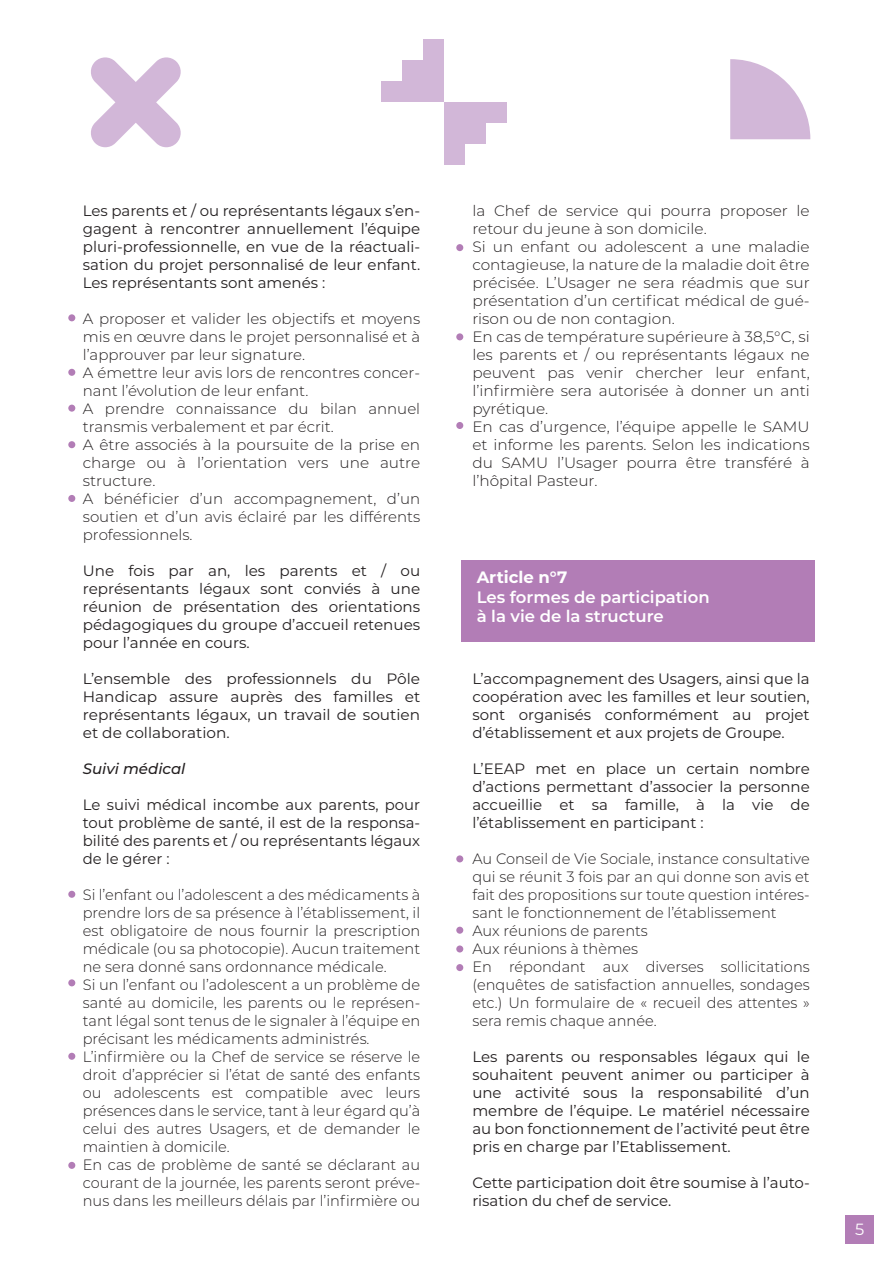
<style>
.page{position:relative;width:893px;height:1263px;background:#fff}
.page>*{position:absolute;margin:0;border:0;box-sizing:border-box;transform-origin:0 0}
.t1{font:600 16.5px/19.8px "Montserrat";color:#fff}
.t2{font:700 16.5px "Montserrat";color:#fff}
.t3{font:16.2px "Montserrat";color:#fff}
.t4{font:300 15px/18px "Montserrat";color:#231f20}
.t5{font:15px/18px "Montserrat";color:#231f20;text-align:justify}
.t6{font:italic 500 15px "Montserrat";color:#231f20}
</style>
<div class="page">
<div style="left:456px;top:855px;width:7px;height:7px;background:#b27db6;border-radius:50%"></div>
<div style="left:456px;top:244px;width:7px;height:7px;background:#b27db6;border-radius:50%"></div>
<div style="left:456px;top:333px;width:7px;height:7px;background:#b27db6;border-radius:50%"></div>
<div style="left:456px;top:422px;width:7px;height:7px;background:#b27db6;border-radius:50%"></div>
<div style="left:68px;top:314px;width:7px;height:7px;background:#b27db6;border-radius:50%"></div>
<div style="left:68px;top:369px;width:7px;height:7px;background:#b27db6;border-radius:50%"></div>
<div style="left:68px;top:405px;width:7px;height:7px;background:#b27db6;border-radius:50%"></div>
<div style="left:68px;top:441px;width:7px;height:7px;background:#b27db6;border-radius:50%"></div>
<div style="left:68px;top:495px;width:7px;height:7px;background:#b27db6;border-radius:50%"></div>
<div style="left:68px;top:891px;width:7px;height:7px;background:#b27db6;border-radius:50%"></div>
<div style="left:68px;top:979px;width:7px;height:7px;background:#b27db6;border-radius:50%"></div>
<div style="left:68px;top:1053px;width:7px;height:7px;background:#b27db6;border-radius:50%"></div>
<div style="left:68px;top:1162px;width:7px;height:7px;background:#b27db6;border-radius:50%"></div>
<div style="left:456px;top:927px;width:7px;height:7px;background:#b27db6;border-radius:50%"></div>
<div style="left:456px;top:945px;width:7px;height:7px;background:#b27db6;border-radius:50%"></div>
<div style="left:456px;top:964px;width:7px;height:7px;background:#b27db6;border-radius:50%"></div>
<div style="left:461px;top:561px;width:353px;height:81px;background:#b27db6"></div>
<div style="left:845px;top:1215px;width:28px;height:28px;background:#b27db6"></div>
<div style="left:381px;top:81px;width:21px;height:21px;background:#d2b7d8"></div>
<div style="left:402px;top:81px;width:42px;height:21px;background:#d2b7d8"></div>
<div style="left:402px;top:60px;width:21px;height:21px;background:#d2b7d8"></div>
<div style="left:423px;top:60px;width:21px;height:21px;background:#d2b7d8"></div>
<div style="left:423px;top:39px;width:21px;height:21px;background:#d2b7d8"></div>
<div style="left:444px;top:102px;width:63px;height:21px;background:#d2b7d8"></div>
<div style="left:444px;top:123px;width:42px;height:21px;background:#d2b7d8"></div>
<div style="left:444px;top:144px;width:21px;height:20px;background:#d2b7d8"></div>
<svg style="left:91px;top:57px;width:90px;height:90px"></svg>
<svg style="left:730px;top:59px;width:80px;height:80px"></svg>
<p class="t5" style="left:83px;top:202px;width:339px">Les parents et / ou représentants légaux s’en&shy;gagent à rencontrer annuellement l’équipe pluri-professionnelle, en vue de la réactuali&shy;sation du projet personnalisé de leur enfant.<br>Les représentants sont amenés :</p>
<p class="t4" style="left:83px;top:310px;width:339px">A proposer et valider les objectifs et moyens mis en œuvre dans le projet personnalisé et à l’approuver par leur signature.<br>A émettre leur avis lors de rencontres concer&shy;nant l’évolution de leur enfant.<br>A prendre connaissance du bilan annuel transmis verbalement et par écrit.<br>A être associés à la poursuite de la prise en charge ou à l’orientation vers une autre structure.<br>A bénéficier d’un accompagnement, d’un soutien et d’un avis éclairé par les différents professionnels.</p>
<p class="t5" style="left:83px;top:562px;width:339px">Une fois par an, les parents et / ou représentants légaux sont conviés à une réunion de présentation des orientations pédagogiques du groupe d’accueil retenues pour l’année en cours.</p>
<p class="t5" style="left:83px;top:670px;width:339px">L’ensemble des professionnels du Pôle Handicap assure auprès des familles et représentants légaux, un travail de soutien et de collaboration.</p>
<p class="t6" style="left:83px;top:761px;width:104px">Suivi médical</p>
<p class="t5" style="left:83px;top:796px;width:339px">Le suivi médical incombe aux parents, pour tout problème de santé, il est de la responsa&shy;bilité des parents et / ou représentants légaux de le gérer :</p>
<p class="t4" style="left:83px;top:886px;width:339px">Si l’enfant ou l’adolescent a des médicaments à prendre lors de sa présence à l’établissement, il est obligatoire de nous fournir la prescription médicale (ou sa photocopie). Aucun traitement ne sera donné sans ordonnance médicale.<br>Si un l’enfant ou l’adolescent a un problème de santé au domicile, les parents ou le représen&shy;tant légal sont tenus de le signaler à l’équipe en précisant les médicaments administrés.<br>L’infirmière ou la Chef de service se réserve le droit d’apprécier si l’état de santé des enfants ou adolescents est compatible avec leurs présences dans le service, tant à leur égard qu’à celui des autres Usagers, et de demander le maintien à domicile.<br>En cas de problème de santé se déclarant au courant de la journée, les parents seront préve&shy;nus dans les meilleurs délais par l’infirmière ou</p>
<p class="t4" style="left:472px;top:202px;width:339px">la Chef de service qui pourra proposer le retour du jeune à son domicile.<br>Si un enfant ou adolescent a une maladie contagieuse, la nature de la maladie doit être précisée. L’Usager ne sera réadmis que sur présentation d’un certificat médical de gué&shy;rison ou de non contagion.<br>En cas de température supérieure à 38,5°C, si les parents et / ou représentants légaux ne peuvent pas venir chercher leur enfant, l’infirmière sera autorisée à donner un anti pyrétique.<br>En cas d’urgence, l’équipe appelle le SAMU et informe les parents. Selon les indications du SAMU l’Usager pourra être transféré à l’hôpital Pasteur.</p>
<p class="t2" style="left:477px;top:567px;width:92px">Article n°7</p>
<p class="t1" style="left:477px;top:587px;width:234px">Les formes de participation à la vie de la structure</p>
<p class="t5" style="left:472px;top:670px;width:339px">L’accompagnement des Usagers, ainsi que la coopération avec les familles et leur soutien, sont organisés conformément au projet d’établissement et aux projets de Groupe.</p>
<p class="t5" style="left:472px;top:760px;width:339px">L’EEAP met en place un certain nombre d’actions permettant d’associer la personne accueillie et sa famille, à la vie de l’établissement en participant :</p>
<p class="t4" style="left:472px;top:850px;width:339px">Au Conseil de Vie Sociale, instance consultative qui se réunit 3 fois par an qui donne son avis et fait des propositions sur toute question intéres&shy;sant le fonctionnement de l’établissement<br>Aux réunions de parents<br>Aux réunions à thèmes<br>En répondant aux diverses sollicitations (enquêtes de satisfaction annuelles, sondages etc.) Un formulaire de « recueil des attentes » sera remis chaque année.</p>
<p class="t5" style="left:472px;top:1048px;width:339px">Les parents ou responsables légaux qui le souhaitent peuvent animer ou participer à une activité sous la responsabilité d’un membre de l’équipe. Le matériel nécessaire au bon fonctionnement de l’activité peut être pris en charge par l’Etablissement.</p>
<p class="t5" style="left:472px;top:1174px;width:339px">Cette participation doit être soumise à l’auto&shy;risation du chef de service.</p>
<p class="t3" style="left:855px;top:1220px;width:11px">5</p>
</div>
